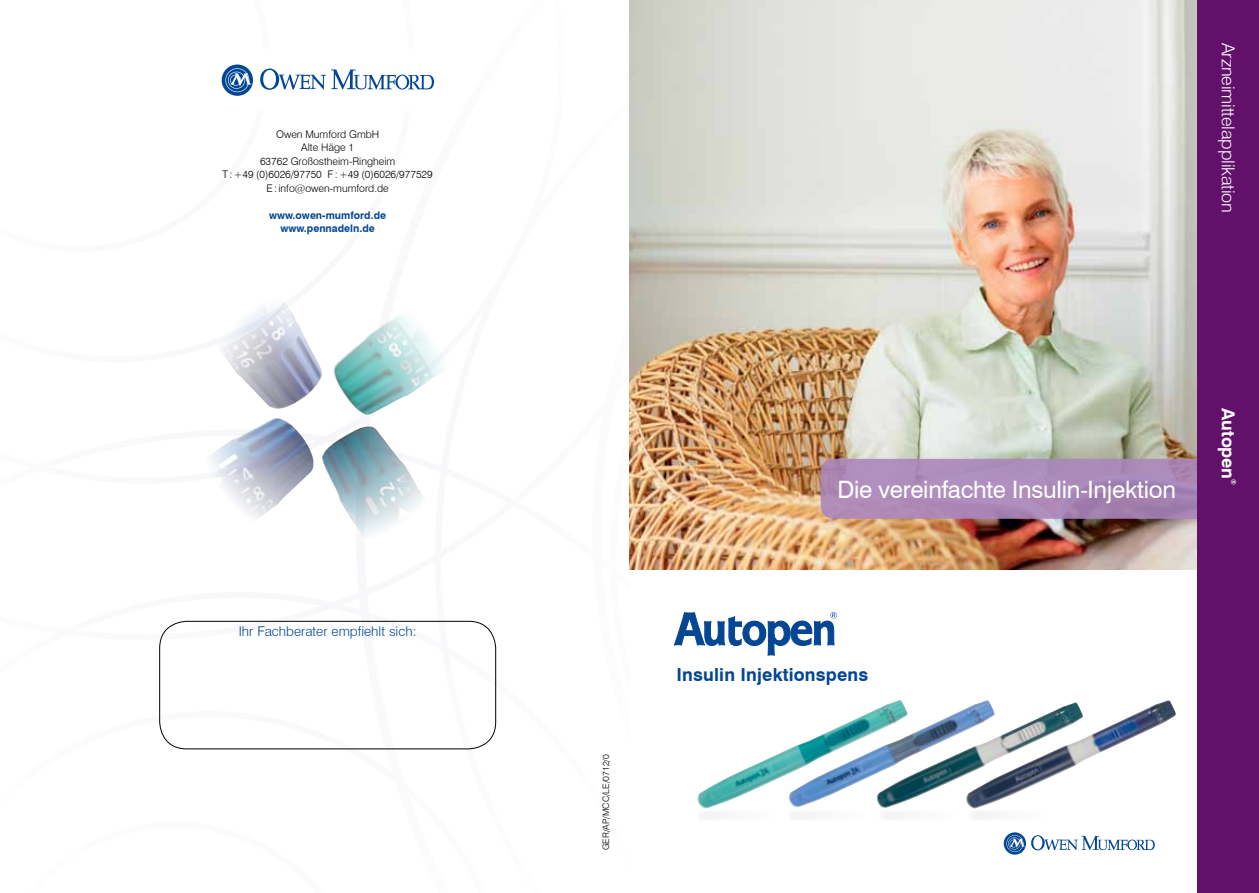
<style>
.page{position:relative;width:1259px;height:893px;background:#fff}
.page>*{position:absolute;margin:0;border:0;box-sizing:border-box;transform-origin:0 0}
.t1{font:24px "Swiss 721 BT";letter-spacing:-.01em;color:#fff}
.t2{font:300 18px "Swiss 721 BT";letter-spacing:-.01em;color:#fff}
.t3{font:700 18px "Swiss 721 BT";letter-spacing:.01em;color:#034694}
.t4{font:700 18px "Swiss 721 BT";letter-spacing:-.01em;color:#fff}
.t5{font:300 13.5px "Swiss 721 BT";color:#034694}
.t6{font:300 10.5px/13.5px "Swiss 721 BT";color:#000;text-align:center}
.t7{font:700 10.5px/13.5px "Swiss 721 BT";color:#034694;text-align:center}
.t8{font:300 9px "Swiss 721 BT";color:#000}
.t9{font:700 7.05px "Swiss 721 BT";color:#fff}
</style>
<div class="page">
<img style="left:629px;top:0;width:568px;height:570px">
<div style="left:820px;top:459px;width:432px;height:60px;background:#ac87bd;border-radius:13px"></div>
<div style="left:697px;top:810px;width:80px;height:11px;background:#f9f9f9;border-radius:3px"></div>
<div style="left:788px;top:810px;width:80px;height:11px;background:#f9f9f9;border-radius:3px"></div>
<div style="left:878px;top:810px;width:81px;height:11px;background:#f9f9f9;border-radius:3px"></div>
<div style="left:969px;top:810px;width:80px;height:11px;background:#f9f9f9;border-radius:3px"></div>
<img style="left:697px;top:750px;width:89px;height:59px">
<img style="left:786px;top:700px;width:178px;height:108px">
<img style="left:964px;top:700px;width:212px;height:109px">
<div style="left:1197px;top:0;width:62px;height:893px;background:#61116a"></div>
<svg style="left:1031px;top:835px;width:123px;height:15px"></svg>
<svg style="left:1003px;top:832px;width:23px;height:23px"></svg>
<svg style="left:1006px;top:835px;width:18px;height:17px"></svg>
<svg style="left:673px;top:612px;width:163px;height:44px"></svg>
<svg style="left:260px;top:68px;width:174px;height:22px"></svg>
<div style="left:222px;top:65px;width:31px;height:31px;background:#034694;border-radius:50%"></div>
<svg style="left:225px;top:68px;width:26px;height:24px"></svg>
<div style="left:159px;top:621px;width:337px;height:128px;border:1px solid #000;border-radius:27px"></div>
<img style="left:221px;top:302px;width:101px;height:107px">
<img style="left:333px;top:315px;width:111px;height:100px">
<img style="left:210px;top:418px;width:104px;height:101px">
<img style="left:322px;top:426px;width:101px;height:113px">
<p class="t6" style="left:222px;top:127px;width:212px">Owen Mumford GmbH<br>Alte Häge 1<br>63762 Großostheim-Ringheim<br>T:+49 (0)6026/97750 F:+49 (0)6026/977529<br>E:info@owen-mumford.de</p>
<p class="t7" style="left:269px;top:208px;width:118px">www.owen-mumford.de www.pennadeln.de</p>
<p class="t5" style="left:239px;top:623px;width:179px">Ihr Fachberater empfiehlt sich:</p>
<h2 class="t2" style="left:1239px;top:43px;width:172px;rotate:90deg">Arzneimittelapplikation</h2>
<p class="t8" style="left:600px;top:850px;width:98px;rotate:-90deg">GER/AP/MCC/LE/0712/0</p>
<h1 class="t1" style="left:837px;top:475px;width:340px">Die vereinfachte Insulin-Injektion</h1>
<h2 class="t4" style="left:1239px;top:408px;width:72px;rotate:90deg">Autopen</h2>
<p class="t9" style="left:1238px;top:479px;width:7px;rotate:90deg">®</p>
<h2 class="t3" style="left:676px;top:663px;width:193px">Insulin Injektionspens</h2>
</div>
